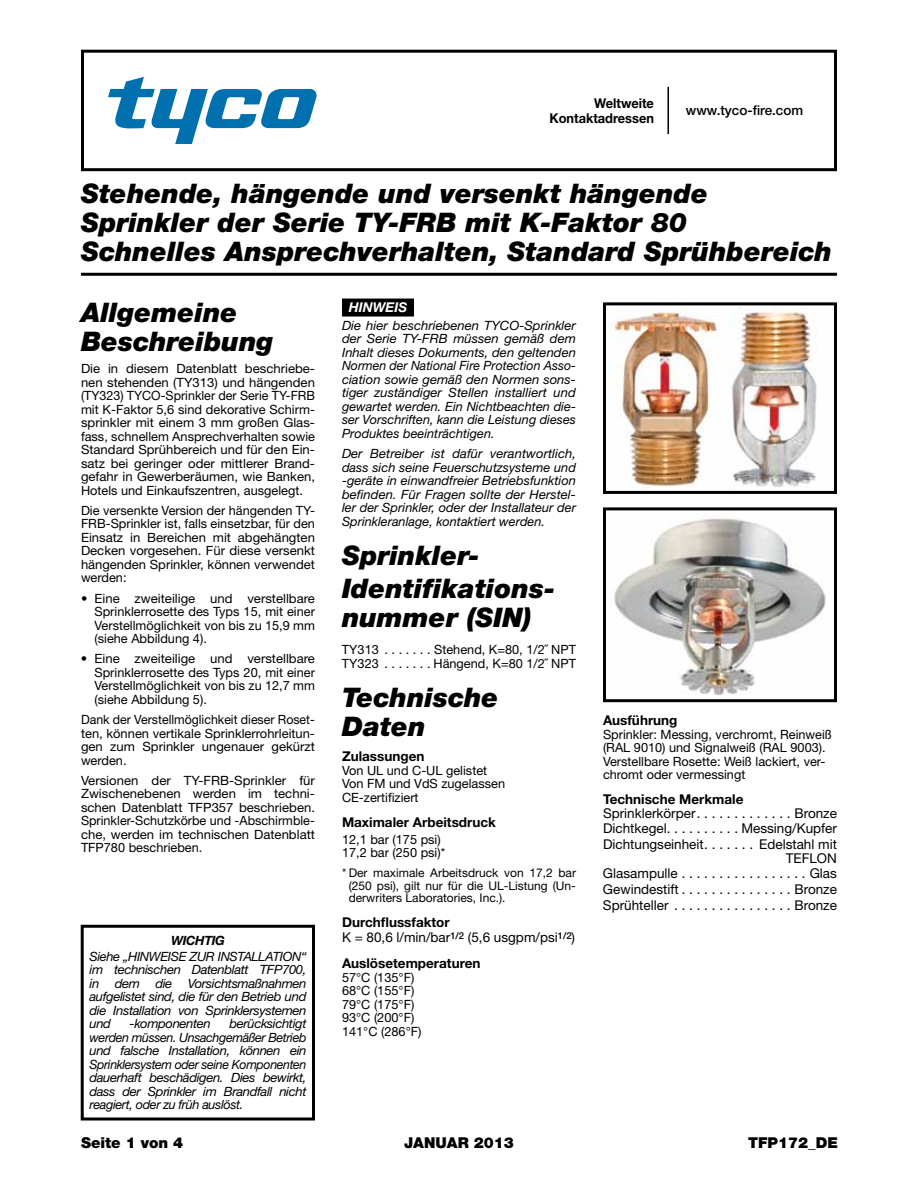
<style>
.page{position:relative;width:918px;height:1188px;background:#fff}
.page>*{position:absolute;margin:0;border:0;box-sizing:border-box;transform-origin:0 0}
.t1{font:italic 900 27px/28.8px "Helvetica Neue LT Std";color:#000}
.t2{font:900 15px "Helvetica Neue LT Std";color:#000}
.t3{font:13.5px/15px "Helvetica Neue LT Std";color:#000}
.t4{font:700 13.5px "Helvetica Neue LT Std";color:#000}
.t5{font:700 13.5px/15px "Helvetica Neue LT Std";color:#000;text-align:right;scale:.95 1}
.t6{font:500 13.5px "Helvetica Neue LT Std";color:#000}
.t7{font:italic 700 13.5px "Helvetica Neue LT Pro";color:#fff}
.t8{font:12.75px/13.5px "Helvetica Neue LT Std";color:#000;text-align:justify}
.t9{font:italic 12.75px/13.5px "Helvetica Neue LT Std";letter-spacing:-.03em;color:#000;text-align:justify}
.t10{font:italic 700 12.75px "Helvetica Neue LT Pro";letter-spacing:-.03em;color:#000}
.t11{font:12px/12.8px "Helvetica Neue LT Std";color:#000;text-align:justify}
.s1{font-weight:700}
</style>
<div class="page">
<div style="left:81px;top:925px;width:234px;height:195px;border:3px solid #000"></div>
<hr style="left:81px;top:273px;width:756px;height:3px;background:#000">
<div style="left:81px;top:50px;width:756px;height:121px;border:3px solid #000"></div>
<svg style="left:108px;top:77px;width:209px;height:67px"></svg>
<hr style="left:668px;top:87px;width:1px;height:47px;background:#000">
<div style="left:342px;top:299px;width:72px;height:18px;background:#000"></div>
<img style="left:613px;top:307px;width:204px;height:182px">
<div style="left:603px;top:302px;width:234px;height:192px;border:3px solid #000"></div>
<img style="left:614px;top:518px;width:212px;height:178px">
<div style="left:603px;top:507px;width:234px;height:195px;border:3px solid #000"></div>
<p class="t5" style="left:549px;top:95px;width:112px">Weltweite<br>Kontaktadressen</p>
<p class="t6" style="left:686px;top:102px;width:119px">www.tyco-fire.com</p>
<h1 class="t1" style="left:81px;top:178px;width:753px">Stehende, hängende und versenkt hängende<br>Sprinkler der Serie TY-FRB mit K-Faktor 80<br>Schnelles Ansprechverhalten, Standard Sprühbereich</h1>
<h1 class="t1" style="left:81px;top:297px;width:194px">Allgemeine<br>Beschreibung</h1>
<p class="t8" style="left:81px;top:362px;width:236px">Die in diesem Datenblatt beschriebe&shy;nen stehenden (TY313) und hängenden (TY323) TYCO-Sprinkler der Serie TY-FRB mit K-Faktor 5,6 sind dekorative Schirm&shy;sprinkler mit einem 3 mm großen Glas&shy;fass, schnellem Ansprechverhalten sowie Standard Sprühbereich und für den Ein&shy;satz bei geringer oder mittlerer Brand&shy;gefahr in Gewerberäumen, wie Banken, Hotels und Einkaufszentren, ausgelegt.</p>
<p class="t8" style="left:81px;top:503px;width:236px">Die versenkte Version der hängenden TY-FRB-Sprinkler ist, falls einsetzbar, für den Einsatz in Bereichen mit abgehängten Decken vorgesehen. Für diese versenkt hängenden Sprinkler, können verwendet werden:</p>
<p class="t8" style="left:94px;top:591px;width:222px;text-indent:-14px">• Eine zweiteilige und verstellbare Sprinklerrosette des Typs 15, mit einer Verstellmöglichkeit von bis zu 15,9 mm (siehe Abbildung 4).</p>
<p class="t8" style="left:94px;top:652px;width:222px;text-indent:-14px">• Eine zweiteilige und verstellbare Sprinklerrosette des Typs 20, mit einer Verstellmöglichkeit von bis zu 12,7 mm (siehe Abbildung 5).</p>
<p class="t8" style="left:81px;top:713px;width:236px">Dank der Verstellmöglichkeit dieser Roset&shy;ten, können vertikale Sprinklerrohrleitun&shy;gen zum Sprinkler ungenauer gekürzt werden.</p>
<p class="t8" style="left:81px;top:773px;width:236px">Versionen der TY-FRB-Sprinkler für Zwischenebenen werden im techni&shy;schen Datenblatt TFP357 beschrieben.<br>Sprinkler-Schutzkörbe und -Abschirmble&shy;che, werden im technischen Datenblatt TFP780 beschrieben.</p>
<p class="t10" style="left:171px;top:933px;width:55px">WICHTIG</p>
<p class="t9" style="left:89px;top:949px;width:219px">Siehe „HINWEISE ZUR INSTALLATION“ im technischen Datenblatt TFP700, in dem die Vorsichtsmaßnahmen aufgelistet sind, die für den Betrieb und die Installation von Sprinklersystemen und</p>
<p class="t9" style="left:89px;top:1017px;width:219px;text-indent:140px">berücksichtigt werden müssen. Unsachgemäßer Betrieb und falsche Installation, können ein Sprinklersystem oder seine Komponenten dauerhaft beschädigen. Dies bewirkt, dass der Sprinkler im Brandfall nicht reagiert, oder zu früh auslöst.</p>
<p class="t9" style="left:130px;top:1017px;width:83px">-komponenten</p>
<p class="t7" style="left:349px;top:299px;width:60px">HINWEIS</p>
<p class="t9" style="left:342px;top:318px;width:236px">Die hier beschriebenen TYCO-Sprinkler der Serie TY-FRB müssen gemäß dem Inhalt dieses Dokuments, den geltenden Normen der National Fire Protection Asso&shy;ciation sowie gemäß den Normen sons&shy;tiger zuständiger Stellen installiert und gewartet werden. Ein Nichtbeachten die&shy;ser Vorschriften, kann die Leistung dieses Produktes beeinträchtigen.</p>
<p class="t9" style="left:342px;top:447px;width:236px">Der Betreiber ist dafür verantwortlich, dass sich seine Feuerschutzsysteme und -geräte in einwandfreier Betriebsfunktion befinden. Für Fragen sollte der Herstel&shy;ler der Sprinkler, oder der Installateur der Sprinkleranlage, kontaktiert werden.</p>
<h1 class="t1" style="left:342px;top:539px;width:215px;line-height:33px">Sprinkler-<br>Identifikations-</h1>
<h1 class="t1" style="left:342px;top:603px;width:191px">nummer (SIN)</h1>
<p class="t8" style="left:342px;top:643px;width:44px">TY313 ........</p>
<p class="t8" style="left:434px;top:643px;width:143px">Stehend, K=80, 1/2˝ NPT</p>
<p class="t8" style="left:342px;top:656px;width:44px">TY323 .......</p>
<p class="t8" style="left:433px;top:656px;width:144px">Hängend, K=80 1/2˝ NPT</p>
<h1 class="t1" style="left:342px;top:683px;width:158px">Technische<br>Daten</h1>
<p class="t4" style="left:342px;top:748px;width:84px">Zulassungen</p>
<p class="t8" style="left:342px;top:763px;width:165px;text-align:left">Von UL und C-UL gelistet<br>Von FM und VdS zugelassen<br>CE-zertifiziert</p>
<p class="t4" style="left:342px;top:814px;width:155px">Maximaler Arbeitsdruck</p>
<p class="t8" style="left:342px;top:832px;width:105px">12,1 bar (175 psi)<br>17,2 bar (250 psi)*</p>
<p class="t11" style="left:349px;top:866px;width:229px;text-indent:-7px">* Der maximale Arbeitsdruck von 17,2 bar (250 psi), gilt nur für die UL-Listung (Un&shy;derwriters Laboratories, Inc.).</p>
<p class="t3" style="left:342px;top:915px;width:235px"><span class="s1">Durchflussfaktor<br></span>K = 80,6 l/min/bar<sup>1/2</sup> (5,6 usgpm/psi<sup>1/2</sup>)</p>
<p class="t4" style="left:342px;top:955px;width:140px">Auslösetemperaturen</p>
<p class="t8" style="left:342px;top:970px;width:81px;text-align:left">57°C (135°F)<br>68°C (155°F)<br>79°C (175°F)<br>93°C (200°F)<br>141°C (286°F)</p>
<p class="t4" style="left:603px;top:712px;width:76px">Ausführung</p>
<p class="t8" style="left:603px;top:727px;width:231px;text-align:left">Sprinkler: Messing, verchromt, Reinweiß (RAL 9010) und Signalweiß (RAL 9003).<br>Verstellbare Rosette: Weiß lackiert, ver&shy;chromt oder vermessingt</p>
<p class="t4" style="left:603px;top:791px;width:142px">Technische Merkmale</p>
<p class="t3" style="left:603px;top:805px;width:99px">Sprinklerkörper .............</p>
<p class="t3" style="left:795px;top:805px;width:44px">Bronze</p>
<p class="t3" style="left:603px;top:821px;width:69px">Dichtkegel .........</p>
<p class="t3" style="left:741px;top:821px;width:97px">Messing/Kupfer</p>
<p class="t3" style="left:603px;top:837px;width:106px">Dichtungseinheit .......</p>
<p class="t3" style="left:759px;top:837px;width:79px;line-height:13.5px;text-align:right">Edelstahl mit<br>TEFLON</p>
<p class="t3" style="left:603px;top:866px;width:80px">Glasampulle ..................</p>
<p class="t3" style="left:810px;top:866px;width:29px">Glas</p>
<p class="t3" style="left:603px;top:881px;width:84px">Gewindestift ...............</p>
<p class="t3" style="left:795px;top:881px;width:44px">Bronze</p>
<p class="t3" style="left:603px;top:897px;width:71px">Sprühteller .................</p>
<p class="t3" style="left:795px;top:897px;width:44px">Bronze</p>
<p class="t2" style="left:81px;top:1133px;width:104px">Seite 1 von 4</p>
<p class="t2" style="left:404px;top:1133px;width:111px">JANUAR 2013</p>
<p class="t2" style="left:748px;top:1133px;width:91px">TFP172_DE</p>
</div>
